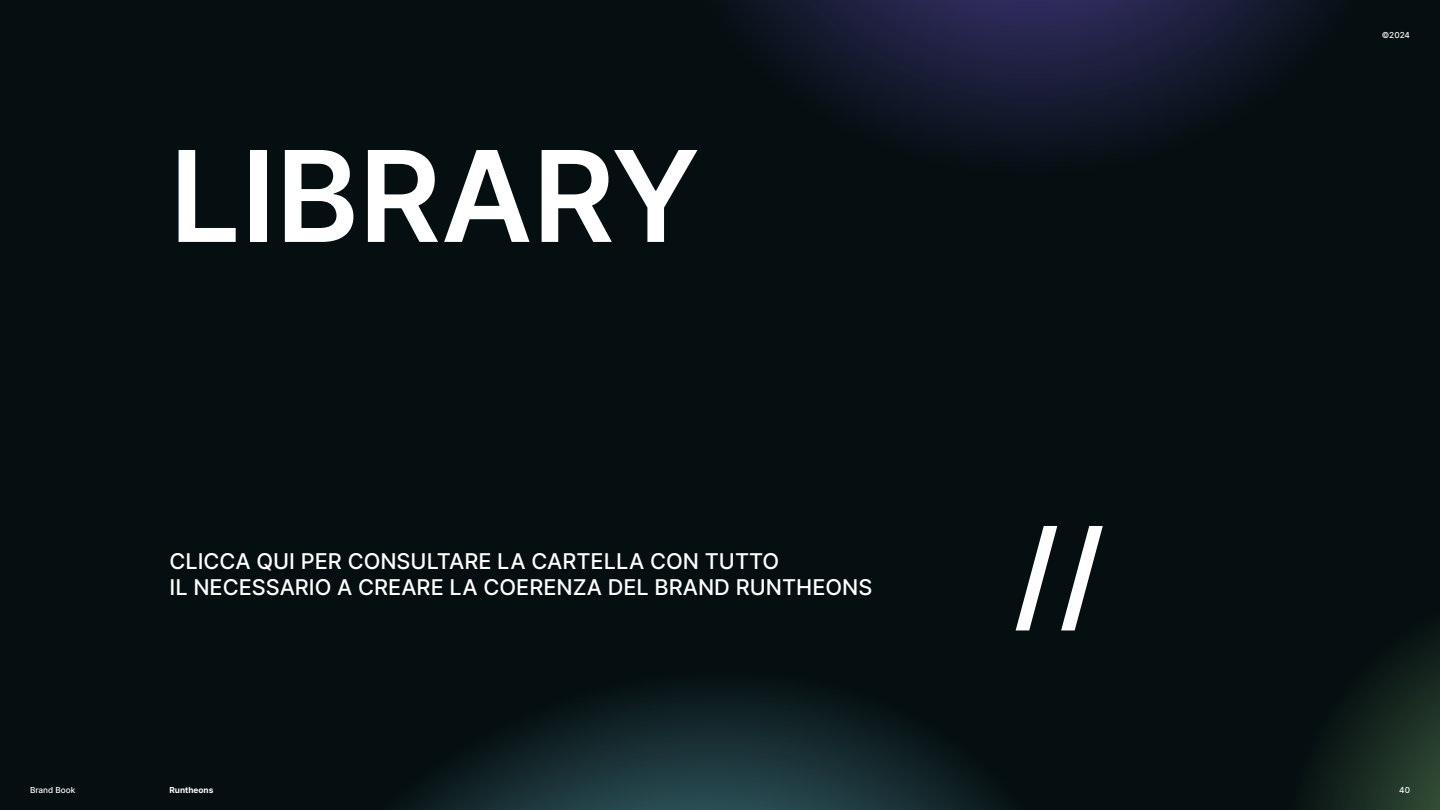
<style>
.page{position:relative;width:1440px;height:810px;background:#050e10}
.page>*{position:absolute;margin:0;border:0;box-sizing:border-box;transform-origin:0 0}
.t1{font:600 126.38px "Inter";color:#fff}
.t2{font:600 120px "Inter";color:#fff}
.t3{font:500 21.75px/26.1px "Inter";color:#fff}
.t4{font:500 8.25px "Inter";color:#fdfcfc}
.t5{font:700 8.25px "Inter";color:#fdfcfc}
</style>
<div class="page">
<svg style="left:729px;top:0;width:603px;height:154px"></svg>
<svg style="left:407px;top:690px;width:594px;height:120px"></svg>
<svg style="left:1312px;top:636px;width:128px;height:174px"></svg>
<h1 class="t1" style="left:170px;top:104px;width:532px">LIBRARY</h1>
<p class="t3" style="left:170px;top:548px;width:704px">CLICCA QUI PER CONSULTARE LA CARTELLA CON TUTTO<br>IL NECESSARIO A CREARE LA COERENZA DEL BRAND RUNTHEONS</p>
<p class="t4" style="left:30px;top:784px;width:47px">Brand Book</p>
<p class="t5" style="left:170px;top:784px;width:45px">Runtheons</p>
<h2 class="t2" style="left:1014px;top:486px;width:92px">//</h2>
<p class="t4" style="left:1382px;top:29px;width:30px">©2024</p>
<p class="t4" style="left:1399px;top:784px;width:12px">40</p>
</div>
